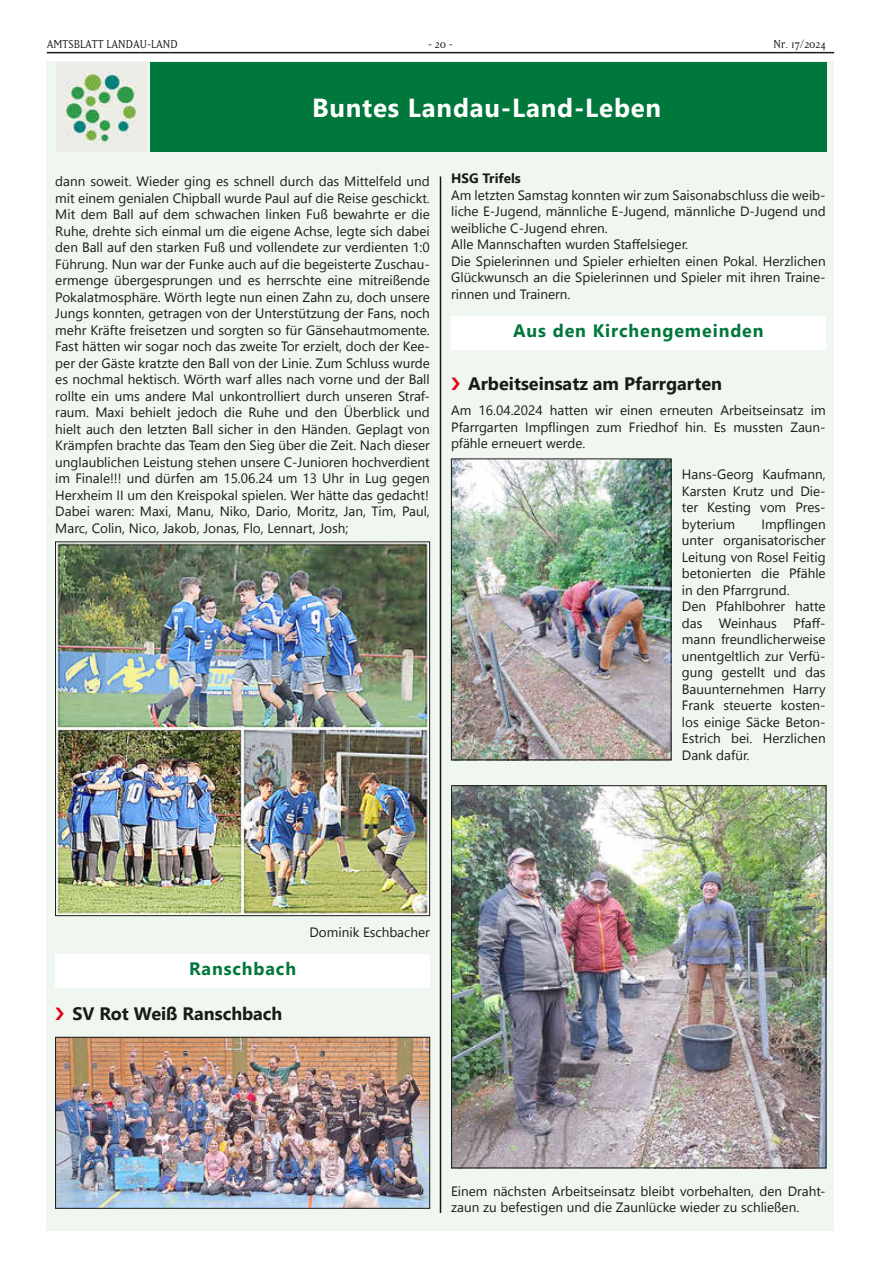
<style>
.page{position:relative;width:881px;height:1263px;background:#fff}
.page>*{position:absolute;margin:0;border:0;box-sizing:border-box;transform-origin:0 0}
.t1{font:700 26.1px "Segoe UI";letter-spacing:.03em;color:#fff}
.t2{font:700 18px "Segoe UI";color:#1a1a18}
.t3{font:700 18px "Segoe UI";letter-spacing:.05em;color:#00773b}
.t4{font:13.5px/16.5px "Segoe UI";color:#1a1a18}
.t5{font:13.5px "Matrix";color:#1a1a18}
.t6{font:700 13.5px "Segoe UI";color:#1a1a18}
</style>
<div class="page">
<div style="left:47px;top:62px;width:786px;height:1169px;background:#eff7f0"></div>
<hr style="left:47px;top:52px;width:786px;height:1px;background:#1a1a18">
<hr style="left:439px;top:176px;width:2px;height:1037px;background:#1a1a18">
<div style="left:150px;top:63px;width:676px;height:89px;background:#00773b"></div>
<img style="left:65px;top:71px;width:73px;height:74px">
<div style="left:451px;top:316px;width:374px;height:33px;background:#fff"></div>
<img style="left:453px;top:461px;width:216px;height:297px">
<div style="left:451px;top:459px;width:220px;height:301px;border:1px solid #1a1a18"></div>
<img style="left:453px;top:787px;width:371px;height:379px">
<div style="left:451px;top:785px;width:375px;height:383px;border:1px solid #1a1a18"></div>
<img style="left:57px;top:544px;width:370px;height:370px">
<div style="left:55px;top:542px;width:374px;height:374px;border:1px solid #1a1a18"></div>
<div style="left:55px;top:954px;width:374px;height:33px;background:#fff"></div>
<img style="left:57px;top:1039px;width:371px;height:167px">
<div style="left:55px;top:1037px;width:375px;height:171px;border:1px solid #1a1a18"></div>
<p class="t5" style="left:47px;top:37px;width:132px">AMTSBLATT LANDAU-LAND</p>
<p class="t5" style="left:428px;top:37px;width:26px">- 20 -</p>
<p class="t5" style="left:773px;top:37px;width:54px">Nr. 17/2024</p>
<h1 class="t1" style="left:312px;top:87px;width:350px">Buntes Landau-Land-Leben</h1>
<p class="t4" style="left:55px;top:173px;width:376px;text-align:justify">dann soweit. Wieder ging es schnell durch das Mittelfeld und mit einem genialen Chipball wurde Paul auf die Reise geschickt.<br>Mit dem Ball auf dem schwachen linken Fuß bewahrte er die Ruhe, drehte sich einmal um die eigene Achse, legte sich dabei den Ball auf den starken Fuß und vollendete zur verdienten 1:0<br>Führung. Nun war der Funke auch auf die begeisterte Zuschau&shy;ermenge übergesprungen und es herrschte eine mitreißende Pokalatmosphäre. Wörth legte nun einen Zahn zu, doch unsere Jungs konnten, getragen von der Unterstützung der Fans, noch mehr Kräfte freisetzen und sorgten so für Gänsehautmomente.<br>Fast hätten wir sogar noch das zweite Tor erzielt, doch der Kee&shy;per der Gäste kratzte den Ball von der Linie. Zum Schluss wurde es nochmal hektisch. Wörth warf alles nach vorne und der Ball rollte ein ums andere Mal unkontrolliert durch unseren Straf&shy;raum. Maxi behielt jedoch die Ruhe und den Überblick und hielt auch den letzten Ball sicher in den Händen. Geplagt von Krämpfen brachte das Team den Sieg über die Zeit. Nach dieser unglaublichen Leistung stehen unsere C-Junioren hochverdient im Finale!!! und dürfen am 15.06.24 um 13 Uhr in Lug gegen Herxheim II um den Kreispokal spielen. Wer hätte das gedacht!<br>Dabei waren: Maxi, Manu, Niko, Dario, Moritz, Jan, Tim, Paul, Marc, Colin, Nico, Jakob, Jonas, Flo, Lennart, Josh;</p>
<p class="t6" style="left:451px;top:167px;width:71px">HSG Trifels</p>
<p class="t4" style="left:451px;top:186px;width:376px">Am letzten Samstag konnten wir zum Saisonabschluss die weib&shy;liche E-Jugend, männliche E-Jugend, männliche D-Jugend und weibliche C-Jugend ehren.<br>Alle Mannschaften wurden Staffelsieger.<br>Die Spielerinnen und Spieler erhielten einen Pokal. Herzlichen Glückwunsch an die Spielerinnen und Spieler mit ihren Traine&shy;rinnen und Trainern.</p>
<h2 class="t3" style="left:513px;top:316px;width:252px">Aus den Kirchengemeinden</h2>
<h2 class="t2" style="left:468px;top:369px;width:255px">Arbeitseinsatz am Pfarrgarten</h2>
<p class="t4" style="left:451px;top:402px;width:376px;text-align:justify">Am 16.04.2024 hatten wir einen erneuten Arbeitseinsatz im Pfarrgarten Impflingen zum Friedhof hin. Es mussten Zaun&shy;pfähle erneuert werde.</p>
<p class="t4" style="left:681px;top:466px;width:145px;text-align:justify">Hans-Georg Kaufmann, Karsten Krutz und Die&shy;ter Kesting vom Pres&shy;byterium</p>
<p class="t4" style="left:681px;top:516px;width:145px;text-indent:80px">Impflingen unter organisatorischer<br>Leitung von Rosel Feitig betonierten die Pfähle in den Pfarrgrund.<br>Den Pfahlbohrer hatte das Weinhaus Pfaff&shy;mann freundlicherweise unentgeltlich zur Verfü&shy;gung gestellt und das<br>Bauunternehmen Harry<br>Frank steuerte kosten&shy;los einige Säcke Beton-<br>Estrich bei. Herzlichen<br>Dank dafür.</p>
<h2 class="t3" style="left:189px;top:954px;width:109px">Ranschbach</h2>
<h2 class="t2" style="left:72px;top:999px;width:211px">SV Rot Weiß Ranschbach</h2>
<p class="t4" style="left:309px;top:923px;width:122px">Dominik Eschbacher</p>
<p class="t4" style="left:451px;top:1182px;width:376px">Einem nächsten Arbeitseinsatz bleibt vorbehalten, den Draht&shy;zaun zu befestigen und die Zaunlücke wieder zu schließen.</p>
</div>
